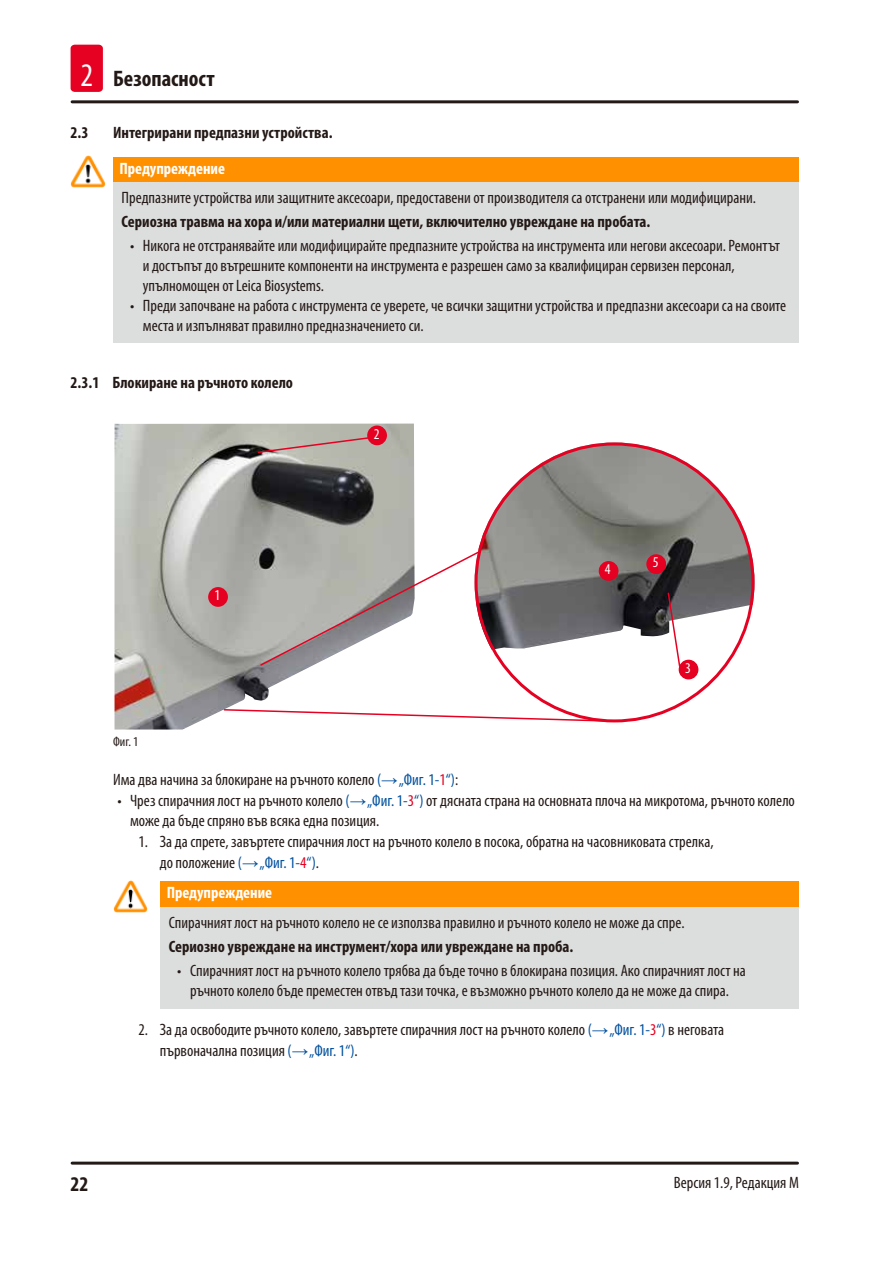
<style>
.page{position:relative;width:893px;height:1263px;background:#fff}
.page>*{position:absolute;margin:0;border:0;box-sizing:border-box;transform-origin:0 0}
.t1{font:700 condensed 22.5px "Myriad Pro";color:#231916}
.t2{font:700 condensed 21px "Myriad Pro";color:#231916}
.Source_of_danger{font:condensed 16.5px/19.8px "Myriad Pro";color:#231916}
.Consequenses_of_non{font:700 condensed 16.5px "Myriad Pro";color:#231916}
.Description_text{font:condensed 16.5px "Myriad Pro";color:#231916}
.Signalword__no_use_a{font:700 condensed 16.5px "Myriad Pro";color:#fff}
.t3{font:condensed 15px "Myriad Pro";color:#fff}
.t4{font:condensed 13.5px "Myriad Pro";color:#231916}
.s1{font-weight:400;font-size:33px;color:#fff}
.s2{color:#00509e}
.s3{font-family:"Arial";font-stretch:normal;color:#00509e}
.s4{color:#e60021}
</style>
<div class="page">
<hr style="left:72px;top:1161px;width:725px;height:3px;background:#231916">
<hr style="left:72px;top:100px;width:725px;height:3px;background:#231916">
<div style="left:71px;top:45px;width:32px;height:47px;background:#e60021;border-radius:4px"></div>
<div style="left:113px;top:157px;width:686px;height:25px;background:#ff9000"></div>
<div style="left:113px;top:182px;width:686px;height:161px;background:#dcdddd"></div>
<img style="left:71px;top:156px;width:34px;height:32px">
<img style="left:115px;top:424px;width:300px;height:305px">
<svg style="left:257px;top:436px;width:117px;height:18px;background:#b8a7a0"></svg>
<img style="left:478px;top:446px;width:276px;height:204px">
<svg style="left:259px;top:550px;width:221px;height:117px"></svg>
<svg style="left:223px;top:708px;width:388px;height:15px"></svg>
<svg style="left:667px;top:591px;width:14px;height:77px"></svg>
<div style="left:679px;top:660px;width:19px;height:19px;background:#e60021;border-radius:50%"></div>
<div style="left:208px;top:587px;width:20px;height:20px;background:#e60021;border-radius:50%"></div>
<div style="left:367px;top:425px;width:20px;height:20px;background:#e60021;border-radius:50%"></div>
<div style="left:599px;top:561px;width:19px;height:20px;background:#e60021;border-radius:50%"></div>
<div style="left:646px;top:554px;width:20px;height:20px;background:#e60021;border-radius:50%"></div>
<div style="left:160px;top:882px;width:639px;height:25px;background:#ff9000"></div>
<div style="left:160px;top:907px;width:639px;height:102px;background:#dcdddd"></div>
<img style="left:113px;top:880px;width:35px;height:32px">
<h1 class="t1" style="left:80px;top:65px;width:136px"><span class="s1">2</span> Безопасност</h1>
<p class="Consequenses_of_non" style="left:71px;top:122px;width:19px">2.3</p>
<p class="Consequenses_of_non" style="left:113px;top:122px;width:221px">Интегрирани предпазни устройства.</p>
<p class="Signalword__no_use_a" style="left:119px;top:158px;width:107px">Предупреждение</p>
<p class="Source_of_danger" style="left:122px;top:188px;width:636px">Предпазните устройства или защитните аксесоари, предоставени от производителя са отстранени или модифицирани.</p>
<p class="Consequenses_of_non" style="left:122px;top:212px;width:530px">Сериозна травма на хора и/или материални щети, включително увреждане на пробата.</p>
<p class="Source_of_danger" style="left:143px;top:236px;width:639px;text-indent:-13px">• Никога не отстранявайте или модифицирайте предпазните устройства на инструмента или негови аксесоари. Ремонтът и достъпът до вътрешните компоненти на инструмента е разрешен само за квалифициран сервизен персонал, упълномощен от Leica Biosystems.</p>
<p class="Source_of_danger" style="left:143px;top:295px;width:645px;text-indent:-13px">• Преди започване на работа с инструмента се уверете, че всички защитни устройства и предпазни аксесоари са на своите места и изпълняват правилно предназначението си.</p>
<p class="Consequenses_of_non" style="left:71px;top:373px;width:224px">2.3.1 Блокиране на ръчното колело</p>
<p class="t4" style="left:113px;top:733px;width:27px">Фиг. 1</p>
<p class="t3" style="left:215px;top:586px;width:7px">1</p>
<p class="t3" style="left:374px;top:425px;width:7px">2</p>
<p class="t3" style="left:605px;top:560px;width:7px">4</p>
<p class="t3" style="left:653px;top:553px;width:7px">5</p>
<p class="t3" style="left:685px;top:659px;width:7px">3</p>
<p class="Description_text" style="left:113px;top:769px;width:347px">Има два начина за блокиране на ръчното колело <span class="s2">(</span><span class="s3">→</span> <span class="s2">„Фиг. 1‑</span><span class="s4">1</span><span class="s2">“)</span>:</p>
<p class="Source_of_danger" style="left:130px;top:789px;width:666px;line-height:20.9px;text-indent:-13px">• Чрез спирачния лост на ръчното колело <span class="s2">(</span><span class="s3">→</span> <span class="s2">„Фиг. 1‑</span><span class="s4">3</span><span class="s2">“)</span> от дясната страна на основната плоча на микротома, ръчното колело може да бъде спряно във всяка една позиция.</p>
<p class="Source_of_danger" style="left:160px;top:831px;width:555px;line-height:20.9px;text-indent:-21px">1. За да спрете, завъртете спирачния лост на ръчното колело в посока, обратна на часовниковата стрелка, до положение <span class="s2">(</span><span class="s3">→</span> <span class="s2">„Фиг. 1‑</span><span class="s4">4</span><span class="s2">“)</span>.</p>
<p class="Signalword__no_use_a" style="left:167px;top:882px;width:107px">Предупреждение</p>
<p class="Source_of_danger" style="left:169px;top:912px;width:517px">Спирачният лост на ръчното колело не се използва правилно и ръчното колело не може да спре.</p>
<p class="Consequenses_of_non" style="left:169px;top:936px;width:406px">Сериозно увреждане на инструмент/хора или увреждане на проба.</p>
<p class="Source_of_danger" style="left:177px;top:961px;width:570px;text-align:center">• Спирачният лост на ръчното колело трябва да бъде точно в блокирана позиция. Ако спирачният лост на ръчното колело бъде преместен отвъд тази точка, е възможно ръчното колело да не може да спира.</p>
<p class="Source_of_danger" style="left:160px;top:1019px;width:566px;line-height:20.9px;text-indent:-21px">2. За да освободите ръчното колело, завъртете спирачния лост на ръчното колело <span class="s2">(</span><span class="s3">→</span> <span class="s2">„Фиг. 1‑</span><span class="s4">3</span><span class="s2">“)</span> в неговата първоначална позиция <span class="s2">(</span><span class="s3">→</span><span class="s2">„Фиг. 1“)</span>.</p>
<p class="t2" style="left:71px;top:1171px;width:19px">22</p>
<p class="Source_of_danger" style="left:674px;top:1172px;width:127px">Версия 1.9, Редакция M</p>
</div>
